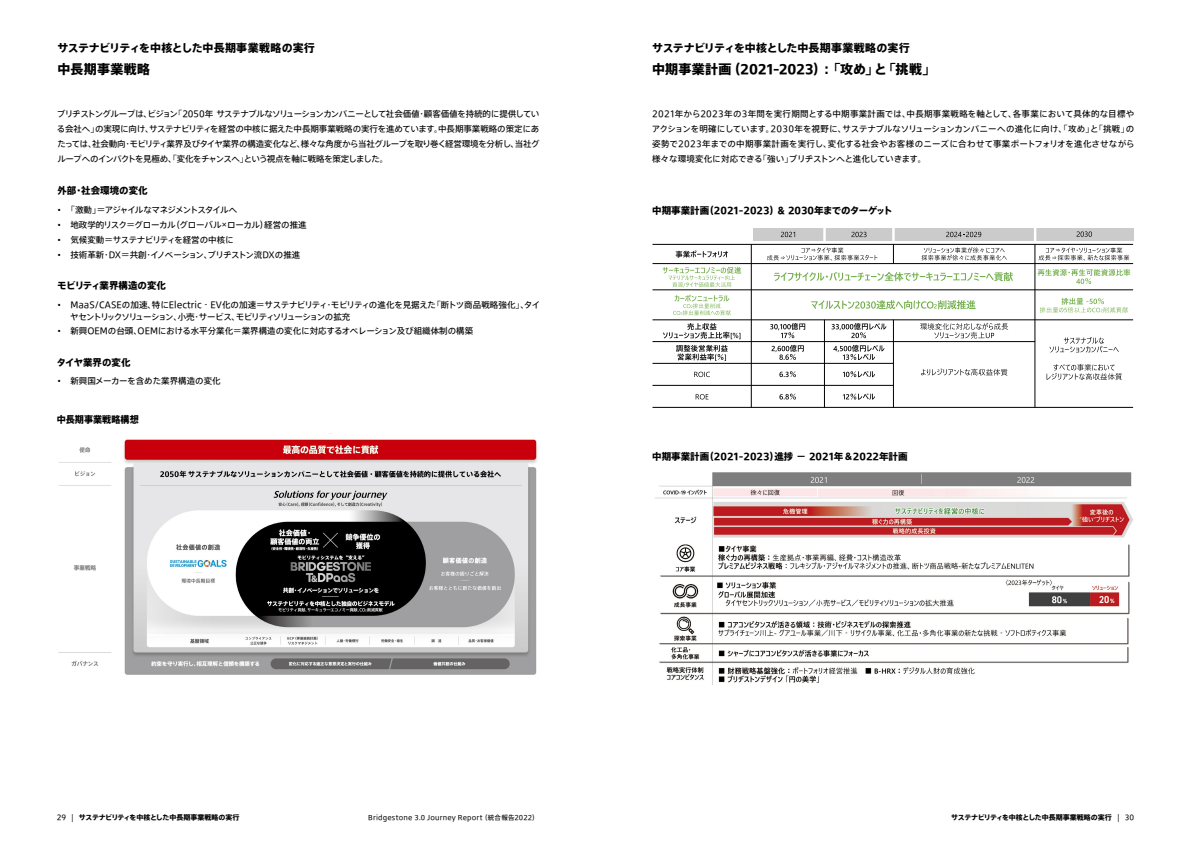
<style>
.page{position:relative;width:1191px;height:842px;background:#fff}
.page>*{position:absolute;margin:0;border:0;box-sizing:border-box;transform-origin:0 0}
.t1{font:700 13px "Bridgestone Type TP";letter-spacing:.01em;color:#000}
.t2{font:700 13px "Bridgestone Type TP";letter-spacing:.03em;color:#000}
.t3{font:700 11px "Bridgestone Type TP";letter-spacing:-.015em;color:#000}
.t4{font:700 9.5px "Bridgestone Type TP";color:#000}
.t5{font:700 9.5px "Bridgestone Type TP";color:#000;scale:.96 1}
.t6{font:8.5px/15px "Bridgestone Type TP";letter-spacing:-.03em;color:#000;text-align:justify}
.t7{font:8.5px "Bridgestone Type TP";color:#000}
.t8{font:8.5px "Bridgestone Type TP";letter-spacing:-.1em;color:#000}
.t9{font:500 7.4px "Koz Go Pro";color:#70ad47;scale:1.1 1}
.t10{font:700 7px "Bridgestone Type TP";letter-spacing:-.02em;color:#000}
.t11{font:6.5px "Bridgestone Type TP";letter-spacing:.025em;color:#000}
.s1{font-weight:400}
</style>
<div class="page">
<img style="left:58px;top:439px;width:479px;height:236px">
<div style="left:753px;top:228px;width:380px;height:13px;background:#cbcbcb"></div>
<svg style="left:946px;top:232px;width:35px;height:5px"></svg>
<svg style="left:1076px;top:231px;width:16px;height:6px"></svg>
<svg style="left:851px;top:232px;width:15px;height:5px"></svg>
<svg style="left:781px;top:232px;width:14px;height:5px"></svg>
<hr style="left:751px;top:244px;width:1px;height:163px;background:#000">
<hr style="left:824px;top:320px;width:1px;height:87px;background:#000">
<svg style="left:892px;top:228px;width:2px;height:35px"></svg>
<svg style="left:823px;top:228px;width:2px;height:13px"></svg>
<svg style="left:1034px;top:228px;width:2px;height:13px"></svg>
<hr style="left:893px;top:320px;width:1px;height:87px;background:#000">
<hr style="left:1034px;top:244px;width:1px;height:163px;background:#000">
<hr style="left:652px;top:263px;width:481px;height:1px;background:#000">
<hr style="left:652px;top:290px;width:481px;height:1px;background:#000">
<hr style="left:652px;top:320px;width:481px;height:1px;background:#000">
<hr style="left:652px;top:341px;width:383px;height:1px;background:#000">
<hr style="left:652px;top:363px;width:241px;height:1px;background:#000">
<hr style="left:652px;top:385px;width:241px;height:1px;background:#000">
<hr style="left:652px;top:244px;width:481px;height:1px;background:#000">
<hr style="left:652px;top:407px;width:481px;height:1px;background:#000">
<svg style="left:675px;top:250px;width:53px;height:8px"></svg>
<svg style="left:767px;top:247px;width:110px;height:14px"></svg>
<svg style="left:921px;top:247px;width:85px;height:13px"></svg>
<svg style="left:1038px;top:247px;width:91px;height:14px"></svg>
<svg style="left:662px;top:267px;width:79px;height:20px"></svg>
<svg style="left:774px;top:272px;width:239px;height:9px"></svg>
<svg style="left:1037px;top:269px;width:93px;height:15px"></svg>
<svg style="left:673px;top:295px;width:58px;height:20px"></svg>
<svg style="left:811px;top:300px;width:164px;height:9px"></svg>
<svg style="left:1040px;top:298px;width:88px;height:15px"></svg>
<svg style="left:663px;top:323px;width:77px;height:16px"></svg>
<svg style="left:770px;top:323px;width:35px;height:15px"></svg>
<svg style="left:831px;top:323px;width:55px;height:15px"></svg>
<svg style="left:920px;top:323px;width:88px;height:16px"></svg>
<svg style="left:1049px;top:337px;width:69px;height:15px"></svg>
<svg style="left:1046px;top:364px;width:76px;height:16px"></svg>
<svg style="left:676px;top:345px;width:52px;height:16px"></svg>
<svg style="left:771px;top:345px;width:32px;height:15px"></svg>
<svg style="left:833px;top:345px;width:51px;height:15px"></svg>
<svg style="left:921px;top:368px;width:86px;height:8px"></svg>
<svg style="left:694px;top:372px;width:16px;height:5px"></svg>
<svg style="left:779px;top:371px;width:17px;height:6px"></svg>
<svg style="left:843px;top:371px;width:32px;height:6px"></svg>
<svg style="left:695px;top:394px;width:13px;height:5px"></svg>
<svg style="left:779px;top:394px;width:17px;height:6px"></svg>
<svg style="left:843px;top:393px;width:32px;height:7px"></svg>
<img style="left:655px;top:472px;width:478px;height:212px">
<p class="t3" style="left:57px;top:39px;width:259px">サステナビリティを中核とした中長期事業戦略の実行</p>
<h1 class="t2" style="left:57px;top:58px;width:94px">中長期事業戦略</h1>
<p class="t6" style="left:57px;top:105px;width:484px">ブリヂストングループは、ビジョン「2050年 サステナブルなソリューションカンパニーとして社会価値・顧客価値を持続的に提供している会社へ」の実現に向け、サステナビリティを経営の中核に据えた中長期事業戦略の実行を進めています。中長期事業戦略の策定にあたっては、社会動向・モビリティ業界及びタイヤ業界の構造変化など、様々な角度から当社グループを取り巻く経営環境を分析し、当社グループへのインパクトを見極め、「変化をチャンスへ」という視点を軸に戦略を策定しました。</p>
<p class="t4" style="left:57px;top:182px;width:92px">外部・社会環境の変化</p>
<p class="t8" style="left:57px;top:203px;width:181px">• 「激動」＝アジャイルなマネジメントスタイルへ</p>
<p class="t6" style="left:57px;top:216px;width:251px">• 地政学的リスク＝グローカル（グローバル×ローカル）経営の推進</p>
<p class="t6" style="left:57px;top:231px;width:178px">• 気候変動＝サステナビリティを経営の中核に</p>
<p class="t6" style="left:57px;top:246px;width:244px">• 技術革新・DX＝共創・イノベーション、ブリヂストン流DXの推進</p>
<p class="t4" style="left:57px;top:277px;width:110px">モビリティ業界構造の変化</p>
<p class="t6" style="left:70px;top:298px;width:471px;line-height:12px;text-indent:-13px">• MaaS/CASEの加速、特にElectric‐EV化の加速＝サステナビリティ・モビリティの進化を見据えた「断トツ商品戦略強化」、タイヤセントリックソリューション、小売・サービス、モビリティソリューションの拡充</p>
<p class="t7" style="left:57px;top:324px;width:417px">• 新興OEMの台頭、OEMにおける水平分業化＝業界構造の変化に対応するオペレーション及び組織体制の構築</p>
<p class="t4" style="left:57px;top:354px;width:75px">タイヤ業界の変化</p>
<p class="t7" style="left:57px;top:374px;width:165px">• 新興国メーカーを含めた業界構造の変化</p>
<p class="t5" style="left:57px;top:411px;width:87px">中長期事業戦略構想</p>
<p class="t3" style="left:652px;top:39px;width:259px">サステナビリティを中核とした中長期事業戦略の実行</p>
<h1 class="t1" style="left:652px;top:58px;width:285px">中期事業計画（2021-2023）：「攻め」と「挑戦」</h1>
<p class="t6" style="left:652px;top:105px;width:484px">2021年から2023年の3年間を実行期間とする中期事業計画では、中長期事業戦略を軸として、各事業において具体的な目標やアクションを明確にしています。2030年を視野に、サステナブルなソリューションカンパニーへの進化に向け、「攻め」と「挑戦」の姿勢で2023年までの中期事業計画を実行し、変化する社会やお客様のニーズに合わせて事業ポートフォリオを進化させながら様々な環境変化に対応できる「強い」ブリヂストンへと進化していきます。</p>
<p class="t4" style="left:652px;top:203px;width:242px">中期事業計画（2021-2023）&amp; 2030年までのターゲット</p>
<p class="t4" style="left:652px;top:448px;width:257px">中期事業計画（2021-2023）進捗 － 2021年＆2022年計画</p>
<p class="t9" style="left:1086px;top:297px;width:4px">-</p>
<p class="t10" style="left:57px;top:811px;width:184px"><span class="s1">29 |</span> サステナビリティを中核とした中長期事業戦略の実行</p>
<p class="t11" style="left:368px;top:812px;width:172px">Bridgestone 3.0 Journey Report（統合報告2022）</p>
<p class="t10" style="left:951px;top:811px;width:184px">サステナビリティを中核とした中長期事業戦略の実行 <span class="s1">| 30</span></p>
</div>
